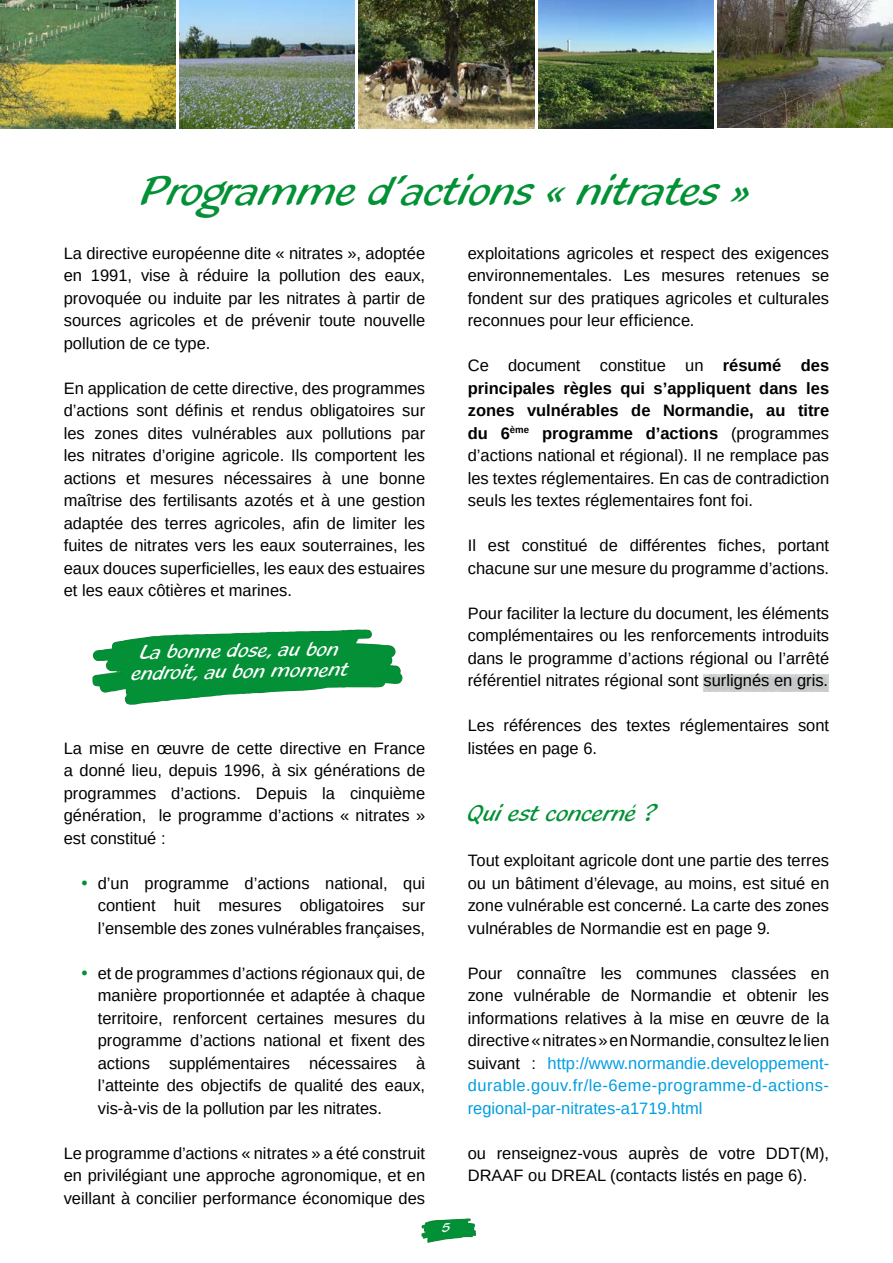
<style>
.page{position:relative;width:893px;height:1263px;background:#fff}
.page>*{position:absolute;margin:0;border:0;box-sizing:border-box;transform-origin:0 0}
.t1{font:43.5px "Blacklight D";color:#039136}
.t2{font:24px "Blacklight D";letter-spacing:.005em;color:#039136}
.t3{font:21px/21px "Blacklight D";color:#fff;text-align:center}
.t4{font:16.5px/22.5px "Liberation Sans";color:#000;text-align:justify}
.t5{font:13.5px "Blacklight D";color:#fff}
.s1{color:#039136}
.s2{font-weight:700}
.s3{color:#009ee0}
</style>
<div class="page">
<img style="left:421px;top:1218px;width:55px;height:25px">
<img style="left:359px;top:0;width:175px;height:128px">
<img style="left:0;top:0;width:175px;height:128px">
<img style="left:538px;top:0;width:175px;height:128px">
<img style="left:179px;top:0;width:176px;height:128px">
<img style="left:718px;top:0;width:175px;height:128px">
<div style="left:690px;top:662px;width:153px;height:31px;background:#fff;opacity:.75"></div>
<img style="left:92px;top:630px;width:310px;height:75px">
<p class="t1" style="left:142px;top:163px;width:611px">Programme d’actions « nitrates »</p>
<p class="t4" style="left:64px;top:242px;width:363px">La directive européenne dite « nitrates », adoptée en 1991, vise à réduire la pollution des eaux, provoquée ou induite par les nitrates à partir de sources agricoles et de prévenir toute nouvelle pollution de ce type.</p>
<p class="t4" style="left:64px;top:377px;width:363px">En application de cette directive, des programmes d’actions sont définis et rendus obligatoires sur les zones dites vulnérables aux pollutions par les nitrates d’origine agricole. Ils comportent les actions et mesures nécessaires à une bonne maîtrise des fertilisants azotés et à une gestion adaptée des terres agricoles, afin de limiter les fuites de nitrates vers les eaux souterraines, les eaux douces superficielles, les eaux des estuaires et les eaux côtières et marines.</p>
<p class="t3" style="left:131px;top:641px;width:218px;rotate:-1deg">La bonne dose, au bon endroit, au bon moment</p>
<p class="t4" style="left:64px;top:737px;width:363px">La mise en œuvre de cette directive en France a donné lieu, depuis 1996, à six générations de programmes d’actions. Depuis la cinquième génération, le programme d’actions « nitrates » est constitué :</p>
<p class="t4" style="left:98px;top:872px;width:329px;text-indent:-17px"><span class="s1">•</span> d’un programme d’actions national, qui contient huit mesures obligatoires sur l’ensemble des zones vulnérables françaises,</p>
<p class="t4" style="left:98px;top:962px;width:329px;text-indent:-17px"><span class="s1">•</span> et de programmes d’actions régionaux qui, de manière proportionnée et adaptée à chaque territoire, renforcent certaines mesures du programme d’actions national et fixent des actions supplémentaires nécessaires à l’atteinte des objectifs de qualité des eaux, vis-à-vis de la pollution par les nitrates.</p>
<p class="t4" style="left:64px;top:1142px;width:363px">Le programme d’actions « nitrates » a été construit en privilégiant une approche agronomique, et en veillant à concilier performance économique des</p>
<p class="t5" style="left:442px;top:1219px;width:10px">5</p>
<p class="t4" style="left:468px;top:242px;width:363px">exploitations agricoles et respect des exigences environnementales. Les mesures retenues se fondent sur des pratiques agricoles et culturales reconnues pour leur efficience.</p>
<p class="t4" style="left:468px;top:354px;width:363px">Ce document constitue un <span class="s2">résumé des principales règles qui s’appliquent dans les zones vulnérables de Normandie, au titre du 6</span><sup>ème</sup> <span class="s2">programme d’actions</span> (programmes d’actions national et régional). Il ne remplace pas les textes réglementaires. En cas de contradiction seuls les textes réglementaires font foi.</p>
<p class="t4" style="left:468px;top:534px;width:363px">Il est constitué de différentes fiches, portant chacune sur une mesure du programme d’actions.</p>
<p class="t4" style="left:468px;top:602px;width:363px">Pour faciliter la lecture du document, les éléments complémentaires ou les renforcements introduits dans le programme d’actions régional ou l’arrêté référentiel nitrates régional sont surlignés en gris.</p>
<p class="t4" style="left:468px;top:714px;width:363px">Les références des textes réglementaires sont listées en page 6.</p>
<p class="t2" style="left:468px;top:798px;width:191px">Qui est concerné ?</p>
<p class="t4" style="left:468px;top:849px;width:363px">Tout exploitant agricole dont une partie des terres ou un bâtiment d’élevage, au moins, est situé en zone vulnérable est concerné. La carte des zones vulnérables de Normandie est en page 9.</p>
<p class="t4" style="left:468px;top:962px;width:363px">Pour connaître les communes classées en zone vulnérable de Normandie et obtenir les informations relatives à la mise en œuvre de la directive «nitrates» en Normandie, consultez le lien suivant : <span class="s3">http://www.normandie.developpement&shy;durable.gouv.fr/le-6eme-programme-d-actions&shy;regional-par-nitrates-a1719.html</span></p>
<p class="t4" style="left:468px;top:1142px;width:363px">ou renseignez-vous auprès de votre DDT(M),<br>DRAAF ou DREAL (contacts listés en page 6).</p>
</div>
